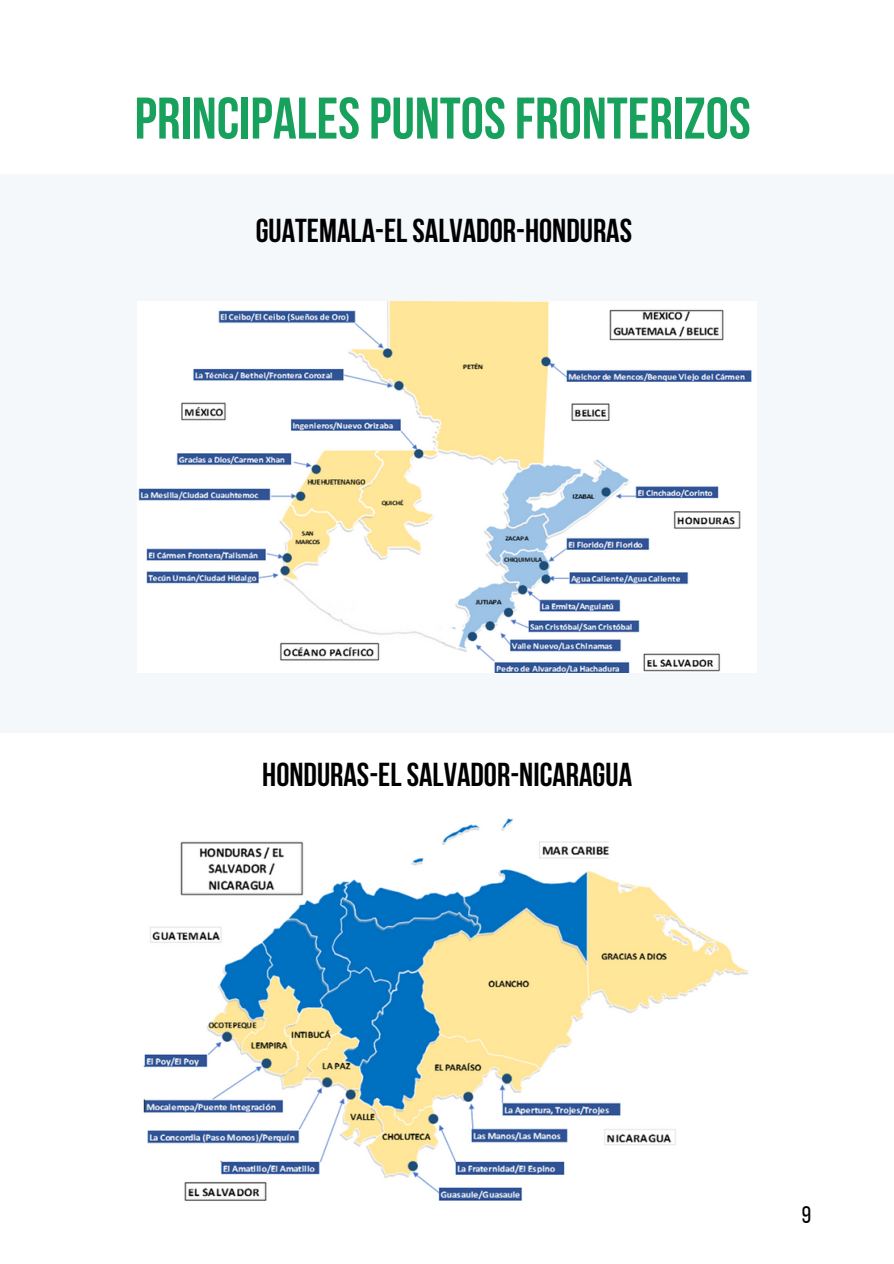
<style>
.page{position:relative;width:894px;height:1264px;background:#fff}
.page>*{position:absolute;margin:0;border:0;box-sizing:border-box;transform-origin:0 0}
.t1{font:700 58.5px "Bebas Neue";color:#18a15d}
.t2{font:700 33px "Bebas Neue";color:#000}
.t3{font:24px "Bebas Neue";color:#000}
</style>
<div class="page">
<div style="left:0;top:174px;width:893px;height:558px;background:#f5f8fb"></div>
<img style="left:138px;top:301px;width:614px;height:371px">
<img style="left:143px;top:818px;width:606px;height:383px">
<p class="t1" style="left:134px;top:95px;width:617px">PRINCIPALES PUNTOSFRONTERIZOS</p>
<p class="t2" style="left:256px;top:217px;width:378px">GUATEMALA-ELSALVADOR-HONDURAS</p>
<p class="t2" style="left:262px;top:761px;width:371px">HONDURAS-ELSALVADOR-NICARAGUA</p>
<p class="t3" style="left:801px;top:1204px;width:11px">9</p>
</div>
